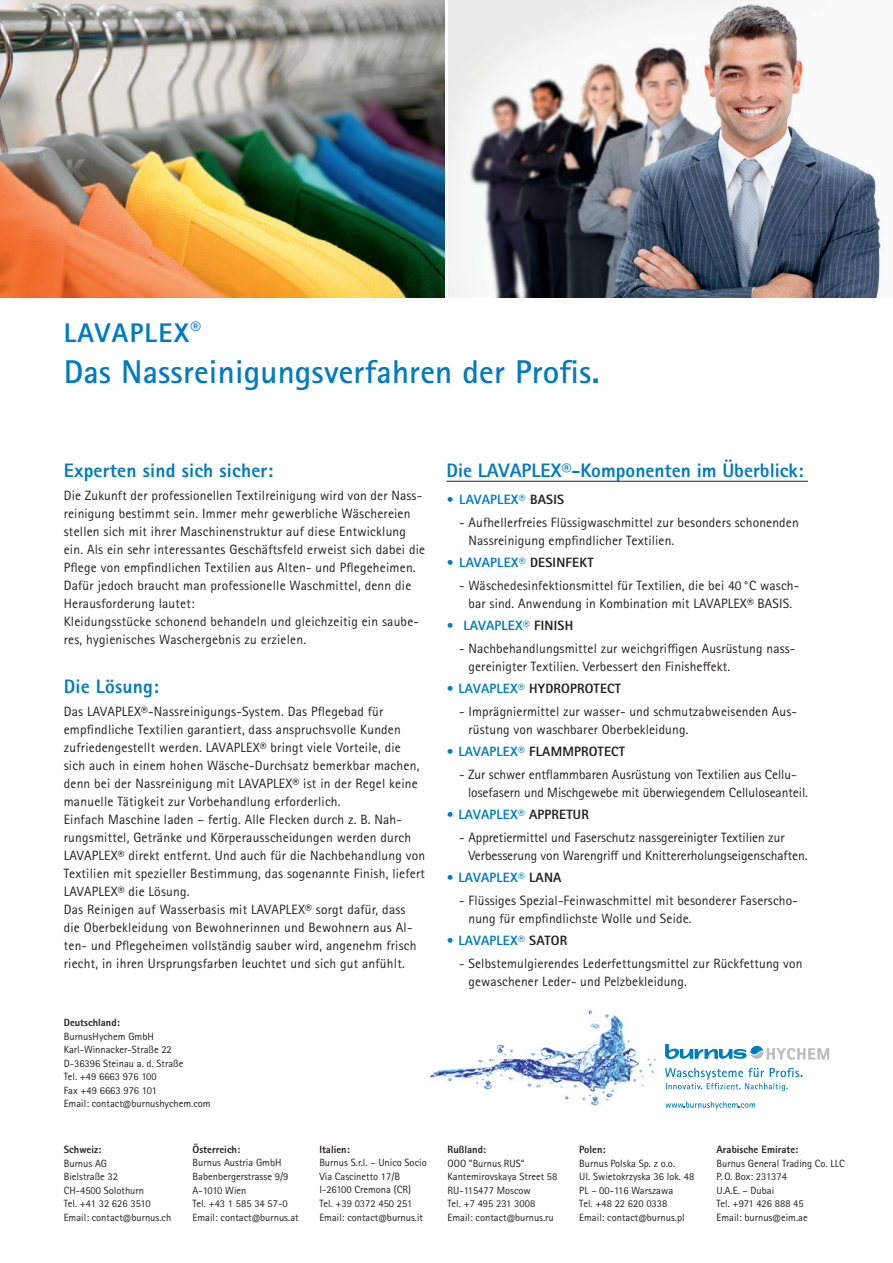
<style>
.page{position:relative;width:893px;height:1263px;background:#fff}
.page>*{position:absolute;margin:0;border:0;box-sizing:border-box;transform-origin:0 0}
.t1{font:700 33px "Rotis Sans Serif Pro";letter-spacing:.005em;color:#007cc2}
.t2{font:800 27px "Rotis Sans Serif";letter-spacing:.05em;color:#007cc2}
.t3{font:800 19.5px "Rotis Sans Serif";letter-spacing:.005em;color:#007cc2}
.t4{font:13.5px/18px "Rotis Sans Serif Pro";letter-spacing:.015em;color:#231f20}
.t5{font:13.5px/18px "Rotis Sans Serif Pro";letter-spacing:-.005em;color:#231f20}
.t6{font:800 13.5px "Rotis Sans Serif";letter-spacing:.015em;color:#007cc2}
.t7{font:800 13.5px "Rotis Sans Serif";letter-spacing:.015em;color:#231f20}
.t8{font:10.5px/13.5px "Rotis Sans Serif Pro";color:#231f20}
.t9{font:800 10.5px "Rotis Sans Serif";color:#231f20}
.s1{color:#231f20}
.s2{color:#007cc2}
</style>
<div class="page">
<img style="left:0;top:0;width:444px;height:298px">
<img style="left:449px;top:0;width:436px;height:298px">
<hr style="left:446px;top:481px;width:362px;height:1px;background:#231f20">
<img style="left:429px;top:1010px;width:228px;height:96px">
<svg style="left:665px;top:1068px;width:137px;height:23px"></svg>
<svg style="left:665px;top:1044px;width:164px;height:16px"></svg>
<svg style="left:665px;top:1101px;width:90px;height:8px"></svg>
<h2 class="t2" style="left:64px;top:316px;width:139px">Lavapl ex<sup>®</sup></h2>
<h1 class="t1" style="left:64px;top:350px;width:537px">Das Nassreinigungsverfahren der Profis.</h1>
<h3 class="t3" style="left:64px;top:458px;width:211px">Experten sind sich sicher:</h3>
<p class="t4" style="left:64px;top:486px;width:363px">Die Zukunft der professionellen Textilreinigung wird von der Nass&shy;reinigung bestimmt sein. Immer mehr gewerbliche Wäschereien stellen sich mit ihrer Maschinenstruktur auf diese Entwicklung ein. Als ein sehr interessantes Geschäftsfeld erweist sich dabei die Pflege von empfindlichen Textilien aus Alten- und Pflegeheimen.<br>Dafür jedoch braucht man professionelle Waschmittel, denn die Herausforderung lautet:<br>Kleidungsstücke schonend behandeln und gleichzeitig ein saube&shy;res, hygienisches Waschergebnis zu erzielen.</p>
<h3 class="t3" style="left:64px;top:674px;width:97px">Die Lösung:</h3>
<p class="t4" style="left:64px;top:702px;width:363px">Das LAVAPLEX®-Nassreinigungs-System. Das Pflegebad für empfindliche Textilien garantiert, dass anspruchsvolle Kunden zufriedengestellt werden. LAVAPLEX® bringt viele Vorteile, die sich auch in einem hohen Wäsche-Durchsatz bemerkbar machen, denn bei der Nassreinigung mit LAVAPLEX® ist in der Regel keine manuelle Tätigkeit zur Vorbehandlung erforderlich.<br>Einfach Maschine laden – fertig. Alle Flecken durch z. B. Nah&shy;rungsmittel, Getränke und Körperausscheidungen werden durch LAVAPLEX® direkt entfernt. Und auch für die Nachbehandlung von Textilien mit spezieller Bestimmung, das sogenannte Finish, liefert LAVAPLEX® die Lösung.<br>Das Reinigen auf Wasserbasis mit LAVAPLEX® sorgt dafür, dass<br>die Oberbekleidung von Bewohnerinnen und Bewohnern aus Al&shy;ten- und Pflegeheimen vollständig sauber wird, angenehm frisch riecht, in ihren Ursprungsfarben leuchtet und sich gut anfühlt.</p>
<p class="t9" style="left:64px;top:1016px;width:57px">Deutschland:</p>
<p class="t8" style="left:64px;top:1029px;width:148px">BurnusHychem GmbH<br>Karl-Winnacker-Straße 22<br>D-36396 Steinau a. d. Straße<br>Tel. +49 6663 976 100<br>Fax +49 6663 976 101<br>Email: contact@burnushychem.com</p>
<p class="t9" style="left:64px;top:1143px;width:39px">Schweiz:</p>
<p class="t8" style="left:64px;top:1156px;width:109px">Burnus AG<br>Bielstraße 32<br>CH-4500 Solothurn<br>Tel. +41 32 626 3510<br>Email: contact@burnus.ch</p>
<p class="t9" style="left:193px;top:1143px;width:49px">Österreich:</p>
<p class="t8" style="left:193px;top:1156px;width:108px">Burnus Austria GmbH<br>Babenbergerstrasse 9/9<br>A-1010 Wien<br>Tel. +43 1 585 34 57-0<br>Email: contact@burnus.at</p>
<p class="t9" style="left:319px;top:1143px;width:32px">Italien:</p>
<p class="t8" style="left:319px;top:1156px;width:109px">Burnus S.r.l. – Unico Socio<br>Via Cascinetto 17/B<br>I-26100 Cremona (CR)<br>Tel. +39 0372 450 251<br>Email: contact@burnus.it</p>
<h3 class="t3" style="left:446px;top:458px;width:53px">Die LAVAP</h3>
<h3 class="t3" style="left:531px;top:458px;width:274px">LEX®-Komponenten im Überblick:</h3>
<p class="t6" style="left:446px;top:491px;width:119px">• LAVAPLEX® <span class="s1">BASIS</span></p>
<p class="t4" style="left:468px;top:513px;width:332px;text-indent:-9px">- Aufhellerfreies Flüssigwaschmittel zur besonders schonenden<br>Nassreinigung empfindlicher Textilien.</p>
<p class="t6" style="left:446px;top:554px;width:149px">• LAVAPLEX® <span class="s1">DESINFEKT</span></p>
<p class="t4" style="left:459px;top:576px;width:342px;text-align:center">- Wäschedesinfektionsmittel für Textilien, die bei 40 °C wasch&shy;bar sind. Anwendung in Kombination mit LAVAPLEX® BASIS.</p>
<p class="t6" style="left:446px;top:617px;width:128px">• LAVAPLEX® <span class="s1">FINISH</span></p>
<p class="t4" style="left:468px;top:639px;width:328px;text-indent:-9px">- Nachbehandlungsmittel zur weichgriffigen Ausrüstung nass&shy;gereinigter Textilien. Verbessert den Finisheffekt.</p>
<p class="t7" style="left:446px;top:680px;width:176px"><span class="s2">• LAVAPLEX®</span> HYDROPROTECT</p>
<p class="t4" style="left:468px;top:702px;width:330px;text-indent:-9px">- Imprägniermittel zur wasser- und schmutzabweisenden Aus&shy;rüstung von waschbarer Oberbekleidung.</p>
<p class="t7" style="left:446px;top:743px;width:180px"><span class="s2">• LAVAPLEX®</span> FLAMMPROTECT</p>
<p class="t5" style="left:468px;top:765px;width:341px;text-indent:-9px">- Zur schwer entflammbaren Ausrüstung von Textilien aus Cellu&shy;losefasern und Mischgewebe mit überwiegendem Celluloseanteil.</p>
<p class="t6" style="left:446px;top:806px;width:144px">• LAVAPLEX® <span class="s1">APPRETUR</span></p>
<p class="t5" style="left:468px;top:828px;width:341px;text-indent:-9px">- Appretiermittel und Faserschutz nassgereinigter Textilien zur<br>Verbesserung von Warengriff und Knittererholungseigenschaften.</p>
<p class="t6" style="left:446px;top:869px;width:117px">• LAVAPLEX® <span class="s1">LANA</span></p>
<p class="t4" style="left:468px;top:891px;width:331px;text-indent:-9px">- Flüssiges Spezial-Feinwaschmittel mit besonderer Faserscho&shy;nung für empfindlichste Wolle und Seide.</p>
<p class="t6" style="left:446px;top:932px;width:122px">• LAVAPLEX® <span class="s1">SATOR</span></p>
<p class="t4" style="left:468px;top:954px;width:335px;text-indent:-9px">- Selbstemulgierendes Lederfettungsmittel zur Rückfettung von gewaschener Leder- und Pelzbekleidung.</p>
<p class="t9" style="left:448px;top:1143px;width:40px">Rußland:</p>
<p class="t8" style="left:448px;top:1156px;width:111px">OOO ”Burnus RUS“<br>Kantemirovskaya Street 58<br>RU-115477 Moscow<br>Tel. +7 495 231 3008<br>Email: contact@burnus.ru</p>
<p class="t9" style="left:579px;top:1143px;width:28px">Polen:</p>
<p class="t8" style="left:579px;top:1156px;width:116px">Burnus Polska Sp. z o.o.<br>UI. Swietokrzyska 36 lok. 48<br>PL – 00-116 Warszawa<br>Tel. +48 22 620 0338<br>Email: contact@burnus.pl</p>
<p class="t9" style="left:716px;top:1143px;width:83px">Arabische Emirate:</p>
<p class="t8" style="left:716px;top:1156px;width:130px">Burnus General Trading Co. LLC<br>P.O. Box: 231374<br>U.A.E. – Dubai<br>Tel. +971 426 888 45<br>Email: burnus@eim.ae</p>
</div>
